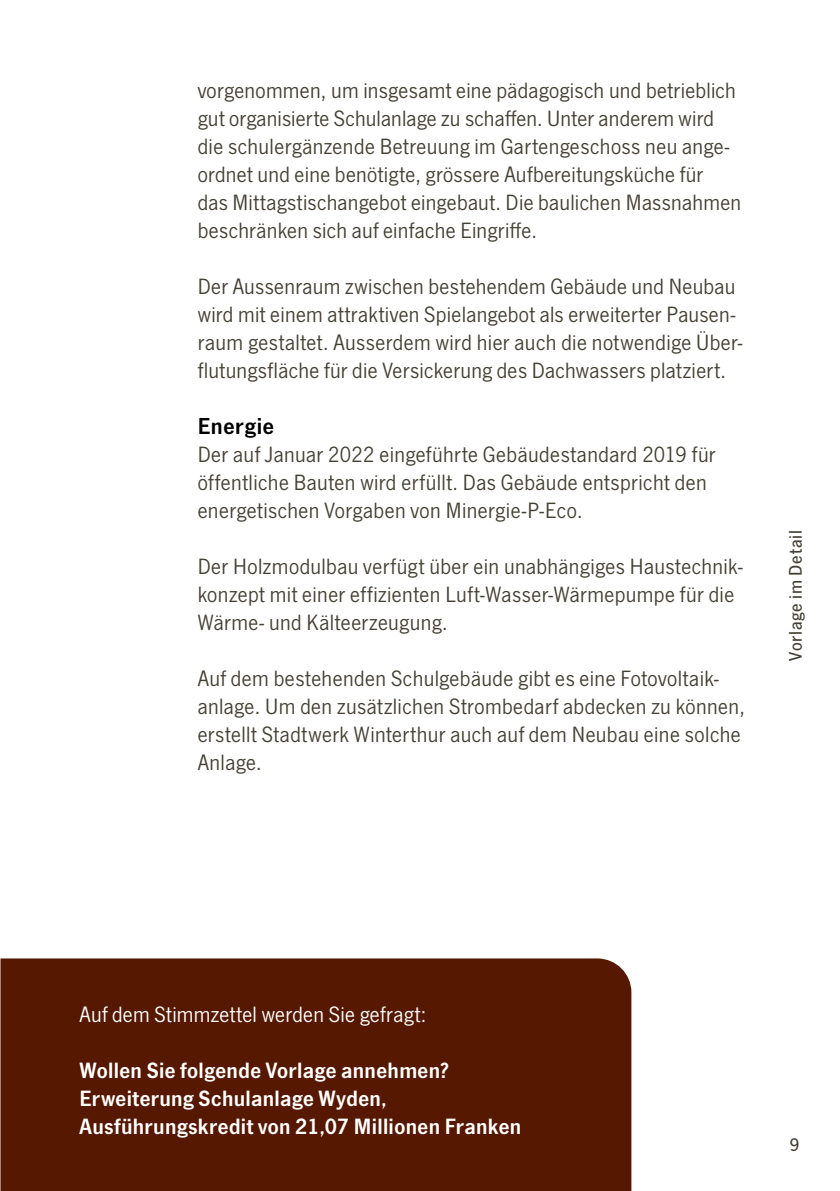
<style>
.page{position:relative;width:840px;height:1191px;background:#fff}
.page>*{position:absolute;margin:0;border:0;box-sizing:border-box;transform-origin:0 0}
.t1{font:24px "News Got Dem";letter-spacing:.025em;color:#000}
.t2{font:23px/28px "News Got";letter-spacing:.015em;color:#454034}
.t3{font:23px/28px "News Got Dem";letter-spacing:.015em;color:#fff}
.t4{font:23px "News Got";letter-spacing:.015em;color:#fff}
.t5{font:500 19px "News Got";letter-spacing:.035em;color:#454034}
</style>
<div class="page">
<div style="left:0;top:958px;width:631px;height:233px;background:#561800"></div>
<p class="t2" style="left:197px;top:77px;width:544px">vorgenommen, um insgesamt eine pädagogisch und betrieblich gut organisierte Schulanlage zu schaffen. Unter anderem wird die schulergänzende Betreuung im Gartengeschoss neu ange&shy;ordnet und eine benötigte, grössere Aufbereitungsküche für<br>das Mittagstischangebot eingebaut. Die baulichen Massnahmen beschränken sich auf einfache Eingriffe.</p>
<p class="t2" style="left:197px;top:273px;width:546px">Der Aussenraum zwischen bestehendem Gebäude und Neubau wird mit einem attraktiven Spielangebot als erweiterter Pausen&shy;raum gestaltet. Ausserdem wird hier auch die notwendige Über&shy;flutungsfläche für die Versickerung des Dachwassers platziert.</p>
<p class="t1" style="left:197px;top:412px;width:78px">Energie</p>
<p class="t2" style="left:197px;top:441px;width:519px">Der auf Januar 2022 eingeführte Gebäudestandard 2019 für öffentliche Bauten wird erfüllt. Das Gebäude entspricht den energetischen Vorgaben von Minergie-P-Eco.</p>
<p class="t2" style="left:197px;top:553px;width:546px">Der Holzmodulbau verfügt über ein unabhängiges Haustechnik&shy;konzept mit einer effizienten Luft-Wasser-Wärmepumpe für die<br>Wärme- und Kälteerzeugung.</p>
<p class="t2" style="left:197px;top:665px;width:548px">Auf dem bestehenden Schulgebäude gibt es eine Fotovoltaik&shy;anlage. Um den zusätzlichen Strombedarf abdecken zu können, erstellt Stadtwerk Winterthur auch auf dem Neubau eine solche Anlage.</p>
<p class="t5" style="left:784px;top:660px;width:132px;rotate:-90deg">Vorlage im Detail</p>
<p class="t4" style="left:79px;top:1002px;width:348px">Auf dem Stimmzettel werden Sie gefragt:</p>
<p class="t3" style="left:79px;top:1056px;width:443px">Wollen Sie folgende Vorlage annehmen?<br>Erweiterung Schulanlage Wyden,<br>Ausführungskredit von 21,07 Millionen Franken</p>
<p class="t5" style="left:789px;top:1133px;width:11px">9</p>
</div>
